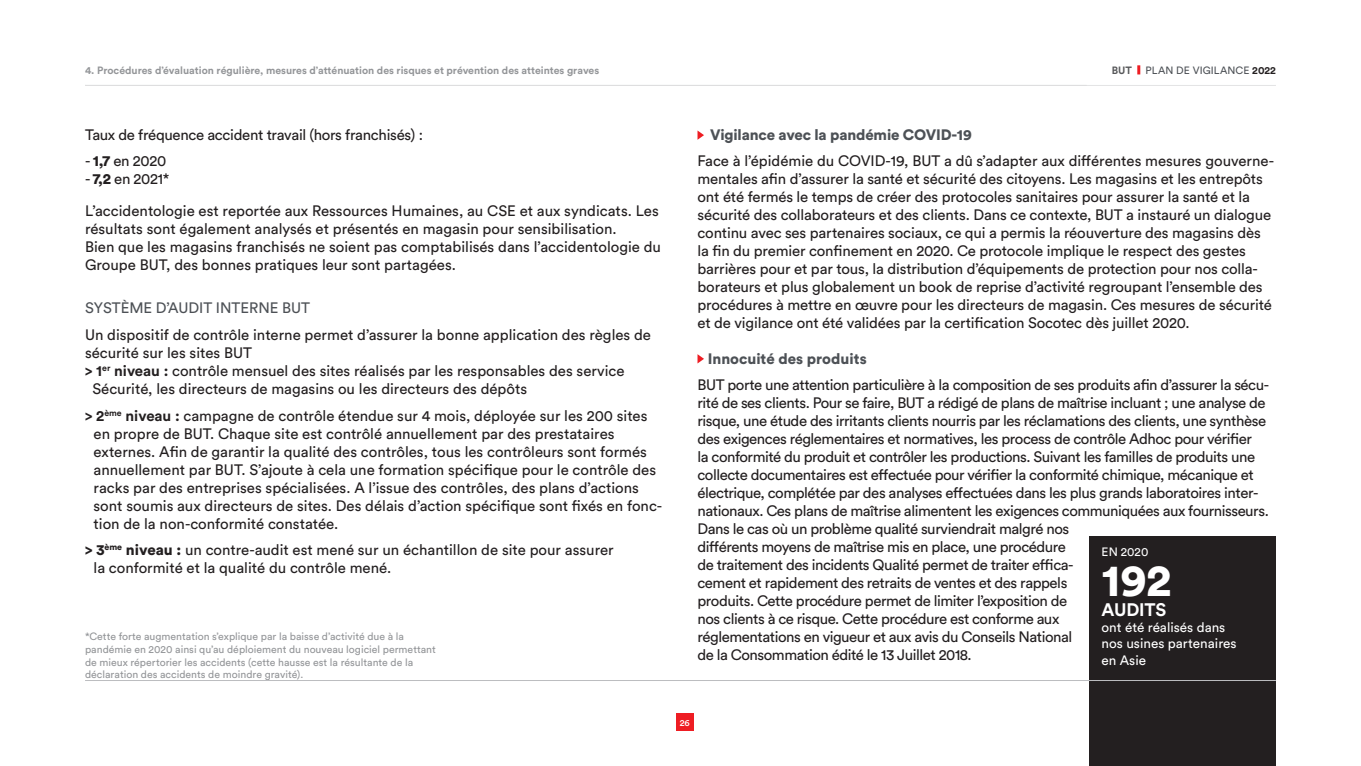
<style>
.page{position:relative;width:1361px;height:766px;background:#fff}
.page>*{position:absolute;margin:0;border:0;box-sizing:border-box;transform-origin:0 0}
.t1{font:900 45px "Circular Std";color:#fff}
.t2{font:700 18px "Circular Std";letter-spacing:-.01em;color:#fff}
.t3{font:15px/18px "Circular Std";letter-spacing:-.01em;color:#231f20}
.t4{font:15px/18px "Circular Std";letter-spacing:-.03em;color:#231f20}
.t5{font:900 15px "Circular Std";letter-spacing:-.01em;color:#4d5156}
.t6{font:15px "Circular Std";color:#4d5156}
.t7{font:13.5px/16.2px "Circular Std";color:#fff}
.t8{font:12px "Circular Std";color:#fff}
.t9{font:10.5px/12.6px "Circular Std";color:#939598}
.t10{font:700 10.5px "Circular Std";color:#939598}
.t11{font:10.5px "Circular Std";letter-spacing:.01em;color:#4d5156}
.t12{font:700 10.5px "Circular Std";color:#57585a}
.t13{font:500 9px "Circular Std";color:#fff}
.s1{font-weight:700;color:#231f20}
.s2{font-weight:900}
.s3{font-weight:700}
</style>
<div class="page">
<div style="left:676px;top:713px;width:17px;height:17px;background:#ee1d23"></div>
<svg style="left:697px;top:130px;width:7px;height:10px"></svg>
<svg style="left:697px;top:354px;width:7px;height:9px"></svg>
<hr style="left:85px;top:85px;width:1191px;height:1px;background:#bcbdc0">
<svg style="left:1137px;top:65px;width:3px;height:9px"></svg>
<div style="left:1090px;top:536px;width:186px;height:229px;background:#231f20"></div>
<hr style="left:85px;top:680px;width:1191px;height:1px;background:#bcbdc0">
<p class="t10" style="left:85px;top:64px;width:516px">4. Procédures d’évaluation régulière, mesures d’atténuation des risques et prévention des atteintes graves</p>
<p class="t12" style="left:1112px;top:64px;width:22px">BUT</p>
<p class="t11" style="left:1145px;top:64px;width:132px">PLAN DE VIGILANCE <span class="s1">2022</span></p>
<p class="t3" style="left:85px;top:125px;width:339px">Taux de fréquence accident travail (hors franchisés) :</p>
<p class="t3" style="left:85px;top:152px;width:83px">- <span class="s2">1,7</span> en 2020</p>
<p class="t3" style="left:85px;top:163px;width:575px;line-height:31.5px">- <span class="s2">7,2</span> en 2021*<br>L’accidentologie est reportée aux Ressources Humaines, au CSE et aux syndicats. Les</p>
<p class="t3" style="left:85px;top:219px;width:577px">résultats sont également analysés et présentés en magasin pour sensibilisation.<br>Bien que les magasins franchisés ne soient pas comptabilisés dans l’accidentologie du<br>Groupe BUT, des bonnes pratiques leur sont partagées.</p>
<p class="t6" style="left:85px;top:299px;width:226px">SYSTÈME D’AUDIT INTERNE BUT</p>
<p class="t3" style="left:85px;top:325px;width:567px">Un dispositif de contrôle interne permet d’assurer la bonne application des règles de</p>
<p class="t3" style="left:85px;top:343px;width:168px">sécurité sur les sites BUT</p>
<p class="t3" style="left:85px;top:361px;width:541px"><span class="s3">&gt; 1</span><sup>er</sup> <span class="s3">niveau :</span> contrôle mensuel des sites réalisés par les responsables des service</p>
<p class="t3" style="left:93px;top:379px;width:436px">Sécurité, les directeurs de magasins ou les directeurs des dépôts</p>
<p class="t3" style="left:94px;top:406px;width:570px;text-indent:-9px"><span class="s3">&gt; 2</span><sup>ème</sup> <span class="s3">niveau :</span> campagne de contrôle étendue sur 4 mois, déployée sur les 200 sites en propre de BUT. Chaque site est contrôlé annuellement par des prestataires externes. Afin de garantir la qualité des contrôles, tous les contrôleurs sont formés annuellement par BUT. S’ajoute à cela une formation spécifique pour le contrôle des racks par des entreprises spécialisées. A l’issue des contrôles, des plans d’actions sont soumis aux directeurs de sites. Des délais d’action spécifique sont fixés en fonc&shy;tion de la non-conformité constatée.</p>
<p class="t3" style="left:94px;top:540px;width:522px;text-indent:-9px"><span class="s2">&gt; 3</span><sup>ème</sup> <span class="s2">niveau :</span> un contre-audit est mené sur un échantillon de site pour assurer la conformité et la qualité du contrôle mené.</p>
<p class="t9" style="left:85px;top:630px;width:352px">*Cette forte augmentation s’explique par la baisse d’activité due à la pandémie en 2020 ainsi qu’au déploiement du nouveau logiciel permettant de mieux répertorier les accidents (cette hausse est la résultante de la déclaration des accidents de moindre gravité).</p>
<p class="t5" style="left:710px;top:124px;width:263px">Vigilance avec la pandémie COVID-19</p>
<p class="t3" style="left:697px;top:152px;width:578px">Face à l’épidémie du COVID-19, BUT a dû s’adapter aux différentes mesures gouverne&shy;mentales afin d’assurer la santé et sécurité des citoyens. Les magasins et les entrepôts ont été fermés le temps de créer des protocoles sanitaires pour assurer la santé et la sécurité des collaborateurs et des clients. Dans ce contexte, BUT a instauré un dialogue continu avec ses partenaires sociaux, ce qui a permis la réouverture des magasins dès la fin du premier confinement en 2020. Ce protocole implique le respect des gestes barrières pour et par tous, la distribution d’équipements de protection pour nos colla&shy;borateurs et plus globalement un book de reprise d’activité regroupant l’ensemble des procédures à mettre en œuvre pour les directeurs de magasin. Ces mesures de sécurité et de vigilance ont été validées par la certification Socotec dès juillet 2020.</p>
<p class="t5" style="left:708px;top:348px;width:160px">Innocuité des produits</p>
<p class="t4" style="left:697px;top:375px;width:573px">BUT porte une attention particulière à la composition de ses produits afin d’assurer la sécu&shy;rité de ses clients. Pour se faire, BUT a rédigé de plans de maîtrise incluant ; une analyse de risque, une étude des irritants clients nourris par les réclamations des clients, une synthèse des exigences réglementaires et normatives, les process de contrôle Adhoc pour vérifier<br>la conformité du produit et contrôler les productions. Suivant les familles de produits une collecte documentaires est effectuée pour vérifier la conformité chimique, mécanique et électrique, complétée par des analyses effectuées dans les plus grands laboratoires inter&shy;nationaux. Ces plans de maîtrise alimentent les exigences communiquées aux fournisseurs.<br>Dans le cas où un problème qualité surviendrait malgré nos<br>différents moyens de maîtrise mis en place, une procédure<br>de traitement des incidents Qualité permet de traiter effica-<br>cement et rapidement des retraits de ventes et des rappels<br>produits. Cette procédure permet de limiter l’exposition de<br>nos clients à ce risque. Cette procédure est conforme aux<br>réglementations en vigueur et aux avis du Conseils National<br>de la Consommation édité le 13 Juillet 2018.</p>
<p class="t8" style="left:1101px;top:544px;width:48px">EN 2020</p>
<h1 class="t1" style="left:1101px;top:550px;width:71px">192</h1>
<p class="t2" style="left:1101px;top:598px;width:66px">AUDITS</p>
<p class="t7" style="left:1101px;top:619px;width:137px">ont été réalisés dans nos usines partenaires en Asie</p>
<p class="t13" style="left:680px;top:717px;width:12px">26</p>
</div>
